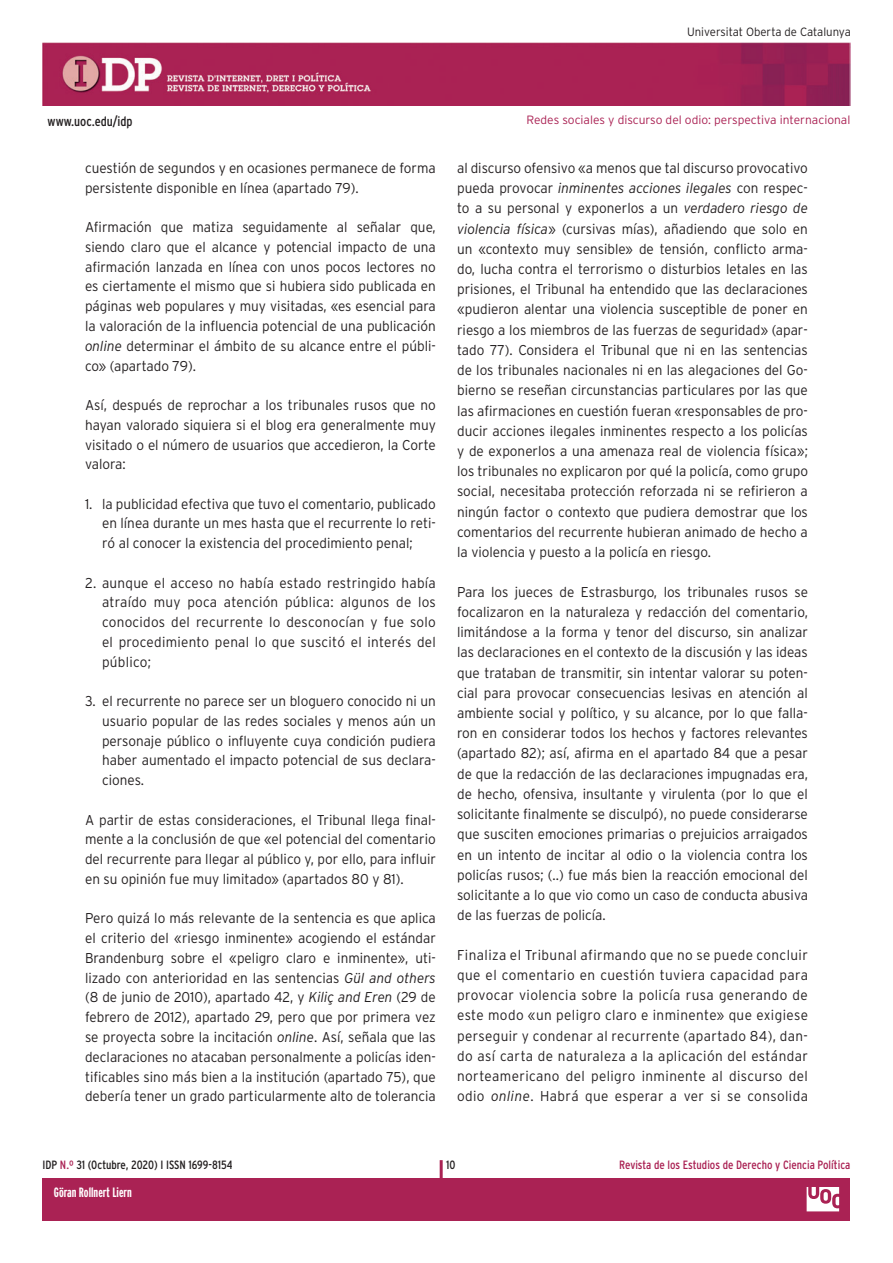
<style>
.page{position:relative;width:893px;height:1263px;background:#fff}
.page>*{position:absolute;margin:0;border:0;box-sizing:border-box;transform-origin:0 0}
.t1{font:300 14.25px/20.2px "Interstate";color:#231f20;text-align:justify;scale:.95 1}
.t2{font:700 extra-condensed 13.5px "Interstate";color:#fff}
.t3{font:condensed 13.5px "Interstate";color:#231f20}
.t4{font:300 12px "Interstate";color:#aa2254}
.t5{font:condensed 12px "Interstate";color:#aa2254}
.t6{font:condensed 12px "Interstate";color:#231f20}
.t7{font:300 12px "Interstate";color:#231f20;scale:.95 1}
.t8{font:700 extra-condensed 12px "Interstate";color:#fff}
.s1{font-style:italic}
.s2{color:#aa2254}
</style>
<div class="page">
<div style="left:43px;top:1178px;width:807px;height:42px;background:#aa2254"></div>
<hr style="left:440px;top:1160px;width:3px;height:44px;background:#aa2254">
<img style="left:43px;top:43px;width:807px;height:63px">
<svg style="left:806px;top:1187px;width:34px;height:25px"></svg>
<p class="t7" style="left:687px;top:25px;width:174px">Universitat Oberta de Catalunya</p>
<p class="t3" style="left:48px;top:113px;width:87px">www.uoc.edu/idp</p>
<p class="t1" style="left:85px;top:158px;width:371px;line-height:19.8px">cuestión de segundos y en ocasiones permanece de forma persistente disponible en línea (apartado 79).</p>
<p class="t1" style="left:85px;top:217px;width:371px;line-height:19.8px">Afirmación que matiza seguidamente al señalar que, siendo claro que el alcance y potencial impacto de una afirmación lanzada en línea con unos pocos lectores no es ciertamente el mismo que si hubiera sido publicada en páginas web populares y muy visitadas, «es esencial para la valoración de la influencia potencial de una publicación <span class="s1">online</span> determinar el ámbito de su alcance entre el públi&shy;co» (apartado 79).</p>
<p class="t1" style="left:85px;top:395px;width:371px;line-height:19.8px">Así, después de reprochar a los tribunales rusos que no hayan valorado siquiera si el blog era generalmente muy visitado o el número de usuarios que accedieron, la Corte valora:</p>
<p class="t1" style="left:102px;top:494px;width:353px;line-height:19.8px;text-indent:-17px">1. la publicidad efectiva que tuvo el comentario, publicado en línea durante un mes hasta que el recurrente lo reti&shy;ró al conocer la existencia del procedimiento penal;</p>
<p class="t1" style="left:102px;top:572px;width:353px;line-height:19.8px;text-indent:-17px">2. aunque el acceso no había estado restringido había atraído muy poca atención pública: algunos de los conocidos del recurrente lo desconocían y fue solo el procedimiento penal lo que suscitó el interés del público;</p>
<p class="t1" style="left:102px;top:691px;width:353px;line-height:19.8px;text-indent:-17px">3. el recurrente no parece ser un bloguero conocido ni un usuario popular de las redes sociales y menos aún un personaje público o influyente cuya condición pudiera haber aumentado el impacto potencial de sus declara&shy;ciones.</p>
<p class="t1" style="left:85px;top:809px;width:371px;line-height:19.8px">A partir de estas consideraciones, el Tribunal llega final&shy;mente a la conclusión de que «el potencial del comentario del recurrente para llegar al público y, por ello, para influir en su opinión fue muy limitado» (apartados 80 y 81).</p>
<p class="t1" style="left:85px;top:908px;width:371px;line-height:19.8px">Pero quizá lo más relevante de la sentencia es que aplica el criterio del «riesgo inminente» acogiendo el estándar Brandenburg sobre el «peligro claro e inminente», uti&shy;lizado con anterioridad en las sentencias <span class="s1">Gül and others </span>(8 de junio de 2010), apartado 42, y <span class="s1">Kiliç and Eren</span> (29 de febrero de 2012), apartado 29, pero que por primera vez se proyecta sobre la incitación <span class="s1">online</span>. Así, señala que las declaraciones no atacaban personalmente a policías iden&shy;tificables sino más bien a la institución (apartado 75), que debería tener un grado particularmente alto de tolerancia</p>
<p class="t4" style="left:527px;top:113px;width:325px">Redes sociales y discurso del odio: perspectiva internacional</p>
<p class="t1" style="left:457px;top:158px;width:371px">al discurso ofensivo «a menos que tal discurso provocativo pueda provocar <span class="s1">inminentes acciones ilegales</span> con respec&shy;to a su personal y exponerlos a un <span class="s1">verdadero riesgo de violencia física</span>» (cursivas mías), añadiendo que solo en un «contexto muy sensible» de tensión, conflicto arma&shy;do, lucha contra el terrorismo o disturbios letales en las prisiones, el Tribunal ha entendido que las declaraciones «pudieron alentar una violencia susceptible de poner en riesgo a los miembros de las fuerzas de seguridad» (apar&shy;tado 77). Considera el Tribunal que ni en las sentencias de los tribunales nacionales ni en las alegaciones del Go&shy;bierno se reseñan circunstancias particulares por las que las afirmaciones en cuestión fueran «responsables de pro&shy;ducir acciones ilegales inminentes respecto a los policías y de exponerlos a una amenaza real de violencia física»; los tribunales no explicaron por qué la policía, como grupo social, necesitaba protección reforzada ni se refirieron a ningún factor o contexto que pudiera demostrar que los comentarios del recurrente hubieran animado de hecho a la violencia y puesto a la policía en riesgo.</p>
<p class="t1" style="left:457px;top:581px;width:371px">Para los jueces de Estrasburgo, los tribunales rusos se focalizaron en la naturaleza y redacción del comentario, limitándose a la forma y tenor del discurso, sin analizar las declaraciones en el contexto de la discusión y las ideas que trataban de transmitir, sin intentar valorar su poten&shy;cial para provocar consecuencias lesivas en atención al ambiente social y político, y su alcance, por lo que falla&shy;ron en considerar todos los hechos y factores relevantes (apartado 82); así, afirma en el apartado 84 que a pesar de que la redacción de las declaraciones impugnadas era, de hecho, ofensiva, insultante y virulenta (por lo que el solicitante finalmente se disculpó), no puede considerarse que susciten emociones primarias o prejuicios arraigados en un intento de incitar al odio o la violencia contra los policías rusos; (..) fue más bien la reacción emocional del solicitante a lo que vio como un caso de conducta abusiva de las fuerzas de policía.</p>
<p class="t1" style="left:457px;top:944px;width:371px">Finaliza el Tribunal afirmando que no se puede concluir que el comentario en cuestión tuviera capacidad para provocar violencia sobre la policía rusa generando de este modo «un peligro claro e inminente» que exigiese perseguir y condenar al recurrente (apartado 84), dan&shy;do así carta de naturaleza a la aplicación del estándar norteamericano del peligro inminente al discurso del odio <span class="s1">online</span>. Habrá que esperar a ver si se consolida</p>
<p class="t6" style="left:43px;top:1158px;width:191px">IDP <span class="s2">N.º</span> 31 (Octubre, 2020) I ISSN 1699-8154</p>
<p class="t6" style="left:446px;top:1158px;width:11px">10</p>
<p class="t5" style="left:619px;top:1158px;width:233px">Revista de los Estudios de Derecho y Ciencia Política</p>
<p class="t8" style="left:59px;top:1185px;width:31px">Eloi Puig</p>
<p class="t2" style="left:54px;top:1185px;width:79px">Göran Rollnert Liern</p>
</div>
